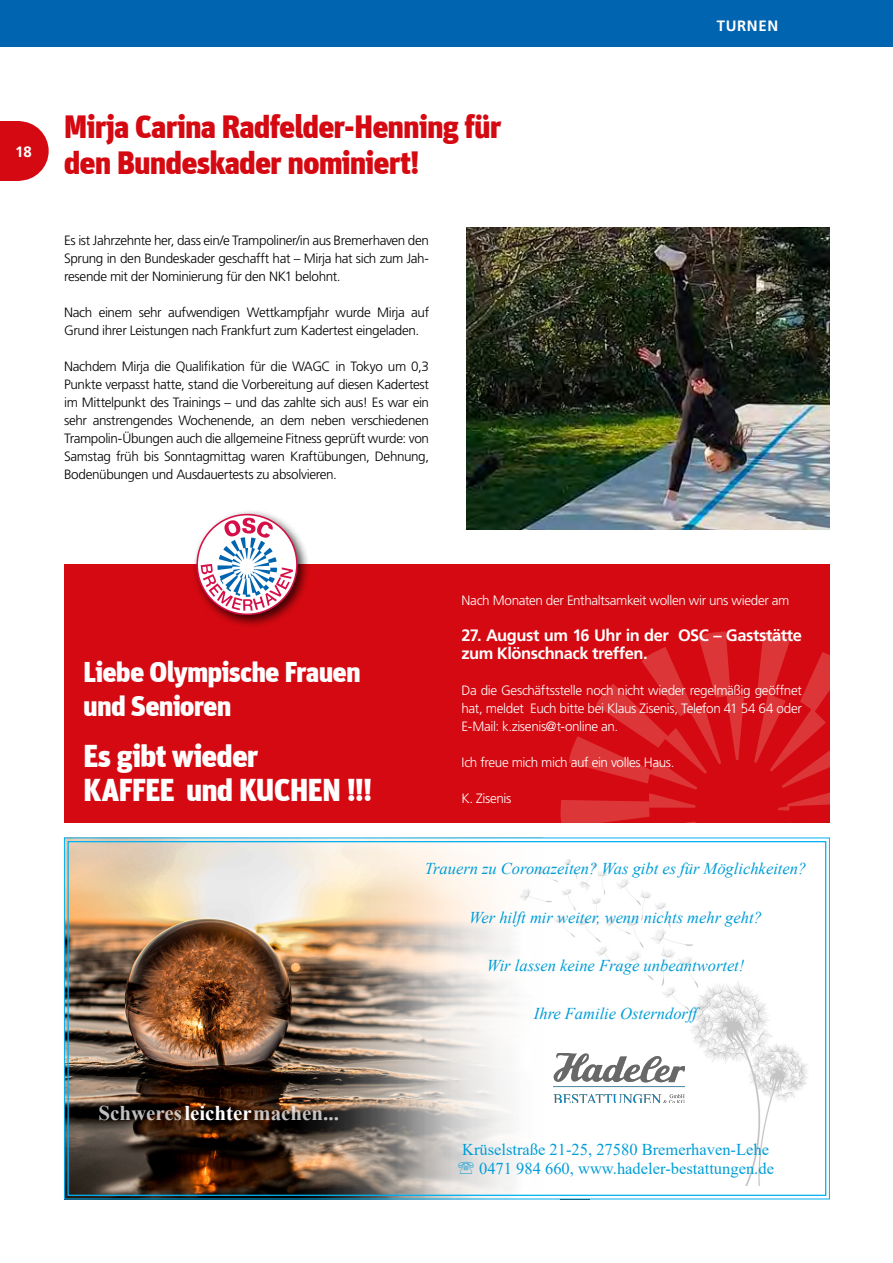
<style>
.page{position:relative;width:893px;height:1263px;background:#fff}
.page>*{position:absolute;margin:0;border:0;box-sizing:border-box;transform-origin:0 0}
.t1{font:900 32.1px/35.2px "Unit";letter-spacing:-.03em;color:#d50911}
.t2{font:900 31.5px/34.5px "Unit";letter-spacing:-.03em;color:#fff}
.t3{font:900 28.5px/34.5px "Unit";letter-spacing:-.03em;color:#fff}
.t4{font:700 21px "Times New Roman";color:#fff}
.t5{font:italic 16.5px "Times New Roman";color:#009dd7}
.t6{font:16.5px/19px "Times New Roman";color:#009dd7}
.t7{font:700 16.5px/18px "Frutiger LT Std";letter-spacing:-.03em;color:#fff}
.t8{font:700 15px "Frutiger LT Std";letter-spacing:.04em;color:#fff}
.t9{font:300 13.5px/18px "Frutiger LT Std";letter-spacing:-.025em;color:#000;text-align:justify}
.t10{font:300 13.5px/18px "Frutiger LT Std";letter-spacing:-.03em;color:#fff;text-align:justify}
</style>
<div class="page">
<img style="left:66px;top:840px;width:761px;height:357px">
<img style="left:466px;top:227px;width:364px;height:302px">
<div style="left:64px;top:564px;width:765px;height:259px;background:#d50911"></div>
<svg style="left:560px;top:631px;width:269px;height:192px"></svg>
<div style="left:192px;top:509px;width:119px;height:119px;background:#000;opacity:.75"></div>
<svg style="left:197px;top:515px;width:100px;height:99px"></svg>
<div style="left:196px;top:514px;width:102px;height:101px;border:2px solid #d50f47;border-radius:50%"></div>
<svg style="left:201px;top:518px;width:92px;height:93px"></svg>
<div style="left:0;top:0;width:893px;height:47px;background:#0064b0"></div>
<svg style="left:20px;top:121px;width:29px;height:60px"></svg>
<div style="left:0;top:121px;width:20px;height:60px;background:#d50911"></div>
<svg style="left:459px;top:1161px;width:15px;height:13px"></svg>
<p class="t8" style="left:15px;top:143px;width:18px">18</p>
<h1 class="t1" style="left:64px;top:109px;width:439px">Mirja Carina Radfelder-Henning für den Bundeskader nominiert!</h1>
<p class="t9" style="left:64px;top:231px;width:366px">Es ist Jahrzehnte her, dass ein/e Trampoliner/in aus Bremerhaven den Sprung in den Bundeskader geschafft hat – Mirja hat sich zum Jah&shy;resende mit der Nominierung für den NK1 belohnt.</p>
<p class="t9" style="left:64px;top:303px;width:366px">Nach einem sehr aufwendigen Wettkampfjahr wurde Mirja auf<br>Grund ihrer Leistungen nach Frankfurt zum Kadertest eingeladen.</p>
<p class="t9" style="left:64px;top:357px;width:366px">Nachdem Mirja die Qualifikation für die WAGC in Tokyo um 0,3<br>Punkte verpasst hatte, stand die Vorbereitung auf diesen Kadertest im Mittelpunkt des Trainings – und das zahlte sich aus! Es war ein sehr anstrengendes Wochenende, an dem neben verschiedenen Trampolin-Übungen auch die allgemeine Fitness geprüft wurde: von Samstag früh bis Sonntagmittag waren Kraftübungen, Dehnung, Bodenübungen und Ausdauertests zu absolvieren.</p>
<p class="t8" style="left:717px;top:17px;width:63px">TURNEN</p>
<h3 class="t3" style="left:83px;top:654px;width:279px">Liebe Olympische Frauen und Senioren</h3>
<h2 class="t2" style="left:83px;top:738px;width:291px">Es gibt wieder<br>KAFFEE und KUCHEN !!!</h2>
<h3 class="t4" style="left:184px;top:1097px;width:69px">leichter</h3>
<p class="t10" style="left:461px;top:591px;width:329px">Nach Monaten der Enthaltsamkeit wollen wir uns wieder am</p>
<p class="t7" style="left:461px;top:626px;width:342px">27. August um 16 Uhr in der OSC – Gaststätte zum Klönschnack treffen.</p>
<p class="t10" style="left:461px;top:681px;width:342px">Da die Geschäftsstelle noch nicht wieder regelmäßig geöffnet hat, meldet Euch bitte bei Klaus Zisenis, Telefon 41 54 64 oder E-Mail: k.zisenis@t-online an.</p>
<p class="t10" style="left:461px;top:753px;width:214px">Ich freue mich mich auf ein volles Haus.</p>
<p class="t10" style="left:461px;top:789px;width:51px">K. Zisenis</p>
<p class="t5" style="left:425px;top:857px;width:383px">Trauern zu Coronazeiten? Was gibt es für Möglichkeiten?</p>
<p class="t5" style="left:469px;top:906px;width:294px">Wer hilft mir weiter, wenn nichts mehr geht?</p>
<p class="t5" style="left:487px;top:954px;width:259px">Wir lassen keine Frage unbeantwortet!</p>
<p class="t5" style="left:534px;top:1002px;width:165px">Ihre Familie Osterndorff</p>
<p class="t6" style="left:479px;top:1139px;width:296px;text-indent:-17px">Krüselstraße 21-25, 27580 Bremerhaven-Lehe<br>0471 984 660, www.hadeler-bestattungen.de</p>
</div>
